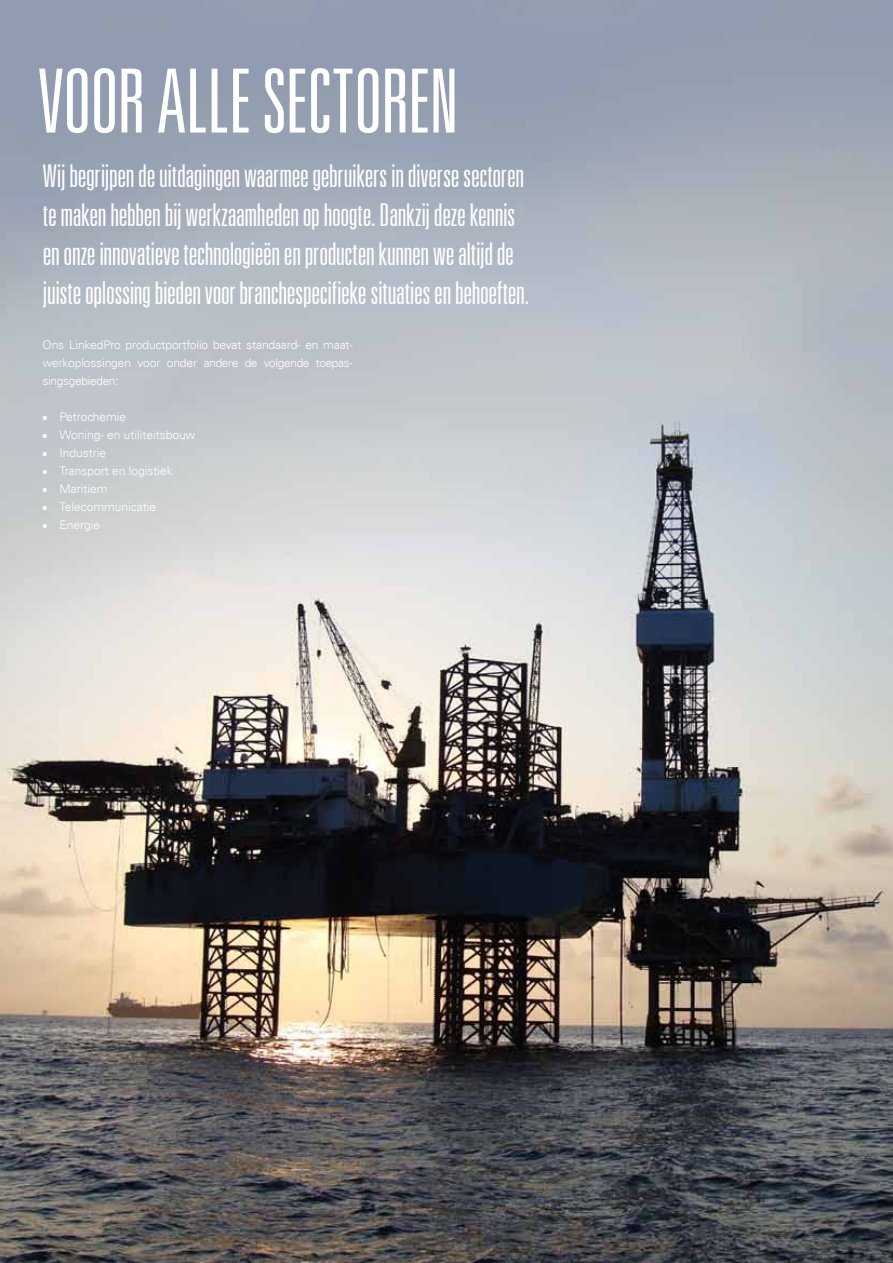
<style>
.page{position:relative;width:893px;height:1263px;background:#fff}
.page>*{position:absolute;margin:0;border:0;box-sizing:border-box;transform-origin:0 0}
.t1{font:300 ultra-condensed 88.5px "Univers LT";letter-spacing:-.015em;color:#fff}
.t2{font:300 ultra-condensed 31.5px/39px "Univers LT";letter-spacing:-.01em;color:#fff}
.t3{font:300 12px/18px "Univers LT";color:#fff;text-align:justify}
.s1{font-family:"Minion Pro";font-weight:400}
</style>
<div class="page">
<img style="left:0;top:0;width:893px;height:1263px">
<h1 class="t1" style="left:39px;top:56px;width:422px">voor alle sectoren</h1>
<p class="t2" style="left:43px;top:155px;width:488px">Wij begrijpen de uitdagingen waarmee gebruikers in diverse sectoren te maken hebben bij werkzaamheden op hoogte. dankzij deze kennis en onze innovatieve technologieën en producten kunnen we altijd de juiste oplossing bieden voor branchespecifieke situaties en behoeften.</p>
<p class="t3" style="left:43px;top:336px;width:312px">Ons LinkedPro productportfolio bevat standaard- en maat&shy;werkoplossingen voor onder andere de volgende toepas&shy;singsgebieden:</p>
<p class="t3" style="left:43px;top:408px;width:85px"><span class="s1">■</span> Petrochemie</p>
<p class="t3" style="left:43px;top:426px;width:154px"><span class="s1">■</span> Woning- en utiliteitsbouw</p>
<p class="t3" style="left:43px;top:444px;width:65px"><span class="s1">■</span> Industrie</p>
<p class="t3" style="left:43px;top:462px;width:132px"><span class="s1">■</span> Transport en logistiek</p>
<p class="t3" style="left:43px;top:480px;width:66px"><span class="s1">■</span> Maritiem</p>
<p class="t3" style="left:43px;top:498px;width:115px"><span class="s1">■</span> Telecommunicatie</p>
<p class="t3" style="left:43px;top:516px;width:59px"><span class="s1">■</span> Energie</p>
</div>
